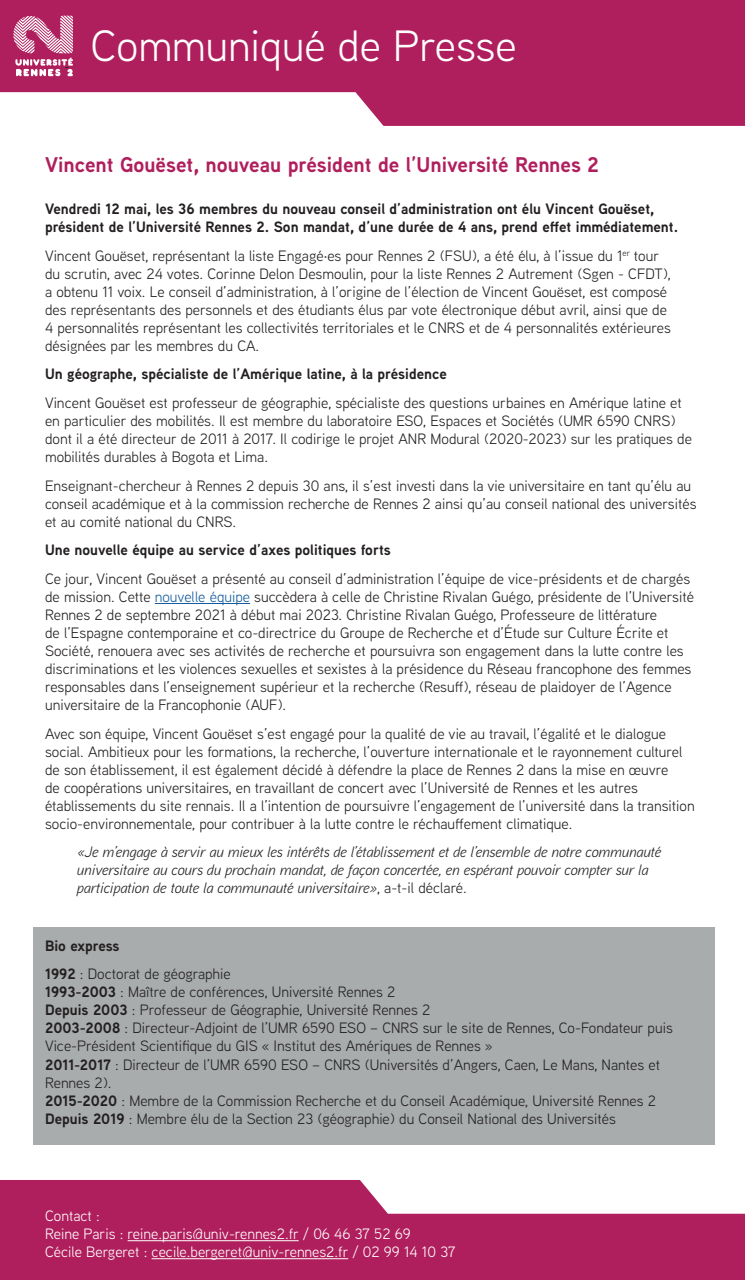
<style>
.page{position:relative;width:745px;height:1280px;background:#fff}
.page>*{position:absolute;margin:0;border:0;box-sizing:border-box;transform-origin:0 0}
.t1{font:43.75px "Aaux Next";color:#fff}
.t2{font:700 21.25px "Aaux Next";color:#b01f5d}
.t3{font:15px/18px "Aaux Next";color:#231f20}
.t4{font:700 15px/18px "Aaux Next";color:#231f20}
.t5{font:italic 15px/18px "Aaux Next";color:#231f20}
.t6{font:15px/18px "Aaux Next";color:#fff}
.s1{color:#175d9e}
.s2{font-style:normal}
.s3{font-weight:700}
</style>
<div class="page">
<svg style="left:0;top:0;width:744px;height:126px;background:#bb3e73"></svg>
<svg style="left:0;top:1180px;width:744px;height:99px;fill:#b01f5d"></svg>
<svg style="left:13px;top:16px;width:60px;height:60px"></svg>
<div style="left:34px;top:927px;width:680px;height:217px;background:#a8acac"></div>
<hr style="left:127px;top:1240px;width:171px;height:1px;background:#fff">
<hr style="left:151px;top:1258px;width:197px;height:1px;background:#fff">
<hr style="left:155px;top:603px;width:95px;height:1px;background:#175d9e">
<h1 class="t1" style="left:91px;top:17px;width:427px">Communiqué de Presse</h1>
<h2 class="t2" style="left:45px;top:150px;width:555px">Vincent Gouëset, nouveau président de l’Université Rennes 2</h2>
<p class="t4" style="left:45px;top:199px;width:634px">Vendredi 12 mai, les 36 membres du nouveau conseil d’administration ont élu Vincent Gouëset, président de l’Université Rennes 2. Son mandat, d’une durée de 4 ans, prend effet immédiatement.</p>
<p class="t3" style="left:45px;top:246px;width:627px">Vincent Gouëset, représentant la liste Engagé·es pour Rennes 2 (FSU), a été élu, à l’issue du 1<sup>er</sup> tour du scrutin, avec 24 votes. Corinne Delon Desmoulin, pour la liste Rennes 2 Autrement (Sgen - CFDT), a obtenu 11 voix. Le conseil d’administration, à l’origine de l’élection de Vincent Gouëset, est composé des représentants des personnels et des étudiants élus par vote électronique début avril, ainsi que de 4 personnalités représentant les collectivités territoriales et le CNRS et de 4 personnalités extérieures désignées par les membres du CA.</p>
<p class="t4" style="left:45px;top:365px;width:403px">Un géographe, spécialiste de l’Amérique latine, à la présidence</p>
<p class="t3" style="left:45px;top:393px;width:648px">Vincent Gouëset est professeur de géographie, spécialiste des questions urbaines en Amérique latine et en particulier des mobilités. Il est membre du laboratoire ESO, Espaces et Sociétés (UMR 6590 CNRS) dont il a été directeur de 2011 à 2017. Il codirige le projet ANR Modural (2020-2023) sur les pratiques de mobilités durables à Bogota et Lima.</p>
<p class="t3" style="left:45px;top:476px;width:652px">Enseignant-chercheur à Rennes 2 depuis 30 ans, il s’est investi dans la vie universitaire en tant qu’élu au conseil académique et à la commission recherche de Rennes 2 ainsi qu’au conseil national des universités et au comité national du CNRS.</p>
<p class="t4" style="left:45px;top:540px;width:347px">Une nouvelle équipe au service d’axes politiques forts</p>
<p class="t3" style="left:45px;top:569px;width:650px">Ce jour, Vincent Gouëset a présenté au conseil d’administration l’équipe de vice-présidents et de chargés de mission. Cette <span class="s1">nouvelle équipe</span> succèdera à celle de Christine Rivalan Guégo, présidente de l’Université Rennes 2 de septembre 2021 à début mai 2023. Christine Rivalan Guégo, Professeure de littérature<br>de l’Espagne contemporaine et co-directrice du Groupe de Recherche et d’Étude sur Culture Écrite et Société, renouera avec ses activités de recherche et poursuivra son engagement dans la lutte contre les discriminations et les violences sexuelles et sexistes à la présidence du Réseau francophone des femmes responsables dans l’enseignement supérieur et la recherche (Resuff), réseau de plaidoyer de l’Agence universitaire de la Francophonie (AUF).</p>
<p class="t3" style="left:45px;top:724px;width:650px">Avec son équipe, Vincent Gouëset s’est engagé pour la qualité de vie au travail, l’égalité et le dialogue social. Ambitieux pour les formations, la recherche, l’ouverture internationale et le rayonnement culturel de son établissement, il est également décidé à défendre la place de Rennes 2 dans la mise en œuvre<br>de coopérations universitaires, en travaillant de concert avec l’Université de Rennes et les autres établissements du site rennais. Il a l’intention de poursuivre l’engagement de l’université dans la transition socio-environnementale, pour contribuer à la lutte contre le réchauffement climatique.</p>
<p class="t5" style="left:77px;top:842px;width:585px">«Je m’engage à servir au mieux les intérêts de l’établissement et de l’ensemble de notre communauté universitaire au cours du prochain mandat, de façon concertée, en espérant pouvoir compter sur la participation de toute la communauté universitaire»<span class="s2">, a-t-il déclaré.</span></p>
<p class="t3" style="left:45px;top:930px;width:187px;line-height:28.6px"><span class="s3">Bio express<br>1992</span> : Doctorat de géographie</p>
<p class="t3" style="left:45px;top:982px;width:629px"><span class="s3">1993-2003</span> : Maître de conférences, Université Rennes 2<br><span class="s3">Depuis 2003</span> : Professeur de Géographie, Université Rennes 2<br><span class="s3">2003-2008</span> : Directeur-Adjoint de l’UMR 6590 ESO – CNRS sur le site de Rennes, Co-Fondateur puis Vice-Président Scientifique du GIS « Institut des Amériques de Rennes »<br><span class="s3">2011-2017</span> : Directeur de l’UMR 6590 ESO – CNRS (Universités d’Angers, Caen, Le Mans, Nantes et Rennes 2).<br><span class="s3">2015-2020</span> : Membre de la Commission Recherche et du Conseil Académique, Université Rennes 2<br><span class="s3">Depuis 2019</span> : Membre élu de la Section 23 (géographie) du Conseil National des Universités</p>
<p class="t6" style="left:45px;top:1206px;width:412px">Contact :<br>Reine Paris : reine.paris@univ-rennes2.fr / 06 46 37 52 69<br>Cécile Bergeret : cecile.bergeret@univ-rennes2.fr / 02 99 14 10 37</p>
</div>
